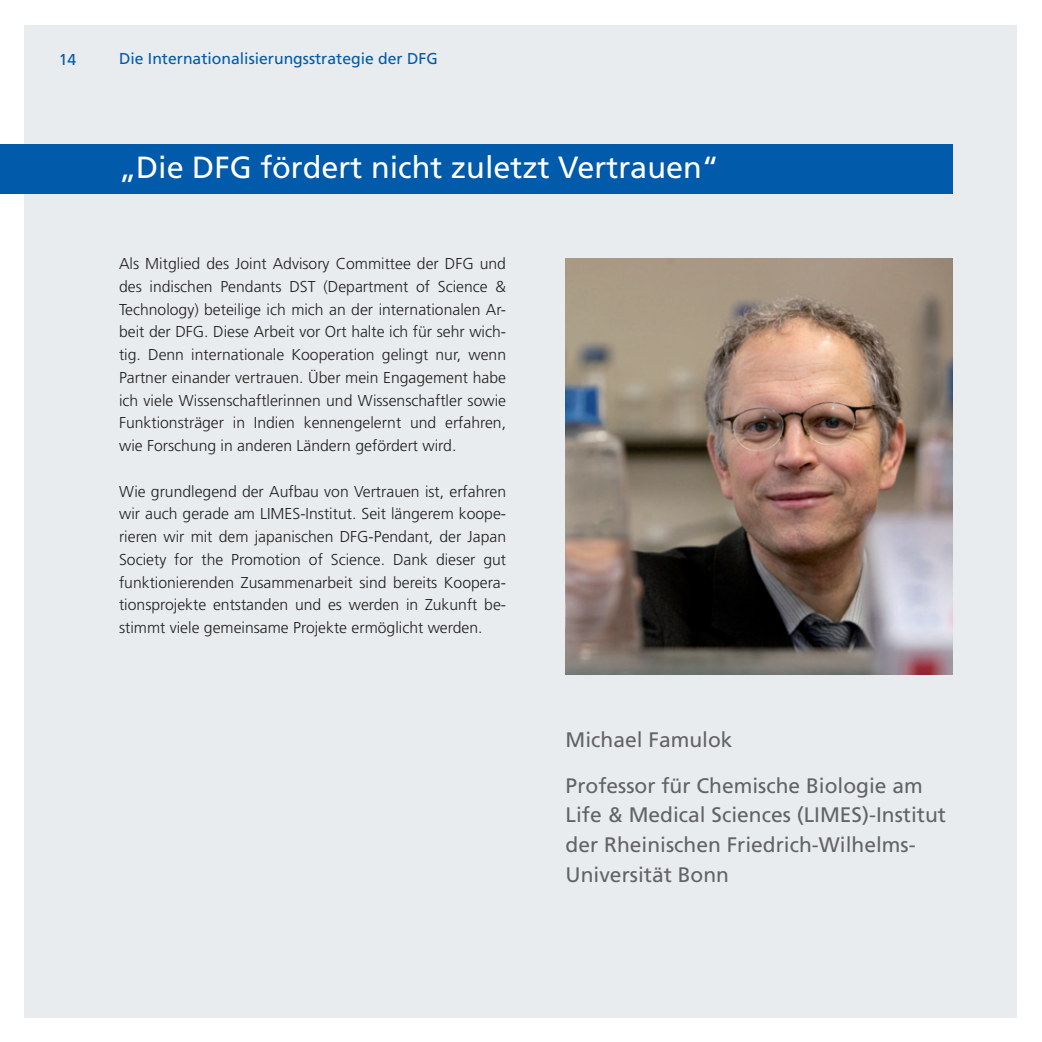
<style>
.page{position:relative;width:1042px;height:1042px;background:#fff}
.page>*{position:absolute;margin:0;border:0;box-sizing:border-box;transform-origin:0 0}
.t1{font:30.62px "Frutiger LT Std";color:#fff}
.t2{font:21px/29.8px "Frutiger LT Std";color:#636366}
.t3{font:300 15.75px/22.8px "Frutiger LT Std";color:#231f20;text-align:justify}
.t4{font:15.75px "Frutiger LT Std";color:#015aaa}
</style>
<div class="page">
<div style="left:25px;top:25px;width:992px;height:992px;background:#e9ecee"></div>
<img style="left:566px;top:258px;width:386px;height:417px">
<div style="left:0;top:144px;width:952px;height:49px;background:#015aaa"></div>
<p class="t4" style="left:59px;top:50px;width:19px">14</p>
<p class="t4" style="left:119px;top:49px;width:320px">Die Internationalisierungsstrategie der DFG</p>
<h1 class="t1" style="left:119px;top:149px;width:601px">„Die DFG fördert nicht zuletzt Vertrauen“</h1>
<p class="t3" style="left:119px;top:253px;width:388px">Als Mitglied des Joint Advisory Committee der DFG und des indischen Pendants DST (Department of Science &amp; Technology) beteilige ich mich an der internationalen Ar&shy;beit der DFG. Diese Arbeit vor Ort halte ich für sehr wich&shy;tig. Denn internationale Kooperation gelingt nur, wenn Partner einander vertrauen. Über mein Engagement habe ich viele Wissenschaftlerinnen und Wissenschaftler sowie Funktionsträger in Indien kennengelernt und erfahren, wie Forschung in anderen Ländern gefördert wird.</p>
<p class="t3" style="left:119px;top:480px;width:388px">Wie grundlegend der Aufbau von Vertrauen ist, erfahren wir auch gerade am LIMES-Institut. Seit längerem koope&shy;rieren wir mit dem japanischen DFG-Pendant, der Japan Society for the Promotion of Science. Dank dieser gut funktionierenden Zusammenarbeit sind bereits Koopera&shy;tionsprojekte entstanden und es werden in Zukunft be&shy;stimmt viele gemeinsame Projekte ermöglicht werden.</p>
<h2 class="t2" style="left:566px;top:717px;width:359px;line-height:45.5px">Michael Famulok<br>Professor für Chemische Biologie am</h2>
<h2 class="t2" style="left:566px;top:800px;width:382px">Life &amp; Medical Sciences (LIMES)-Institut der Rheinischen Friedrich-Wilhelms-<br>Universität Bonn</h2>
</div>
